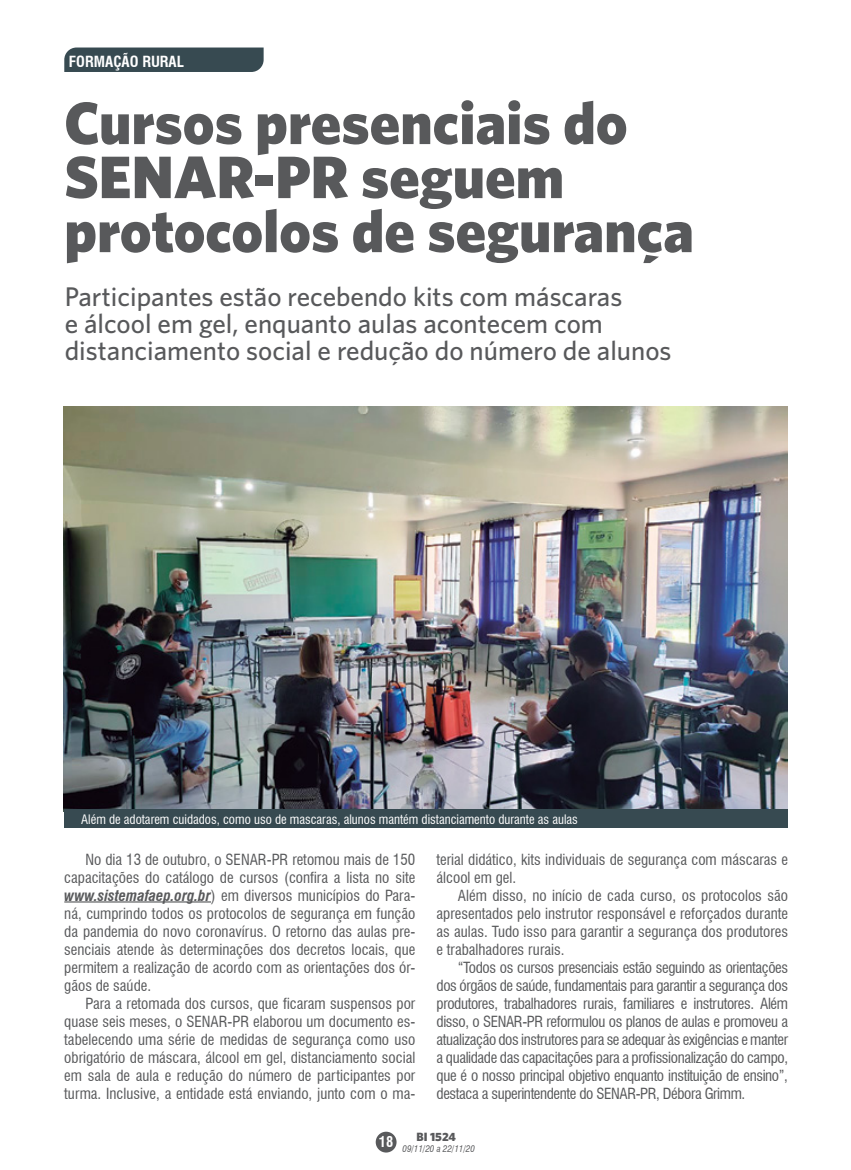
<style>
.page{position:relative;width:851px;height:1170px;background:#fff}
.page>*{position:absolute;margin:0;border:0;box-sizing:border-box;transform-origin:0 0}
.t1{font:900 60px/54px "Whitney HTF";color:#58595b}
.t2{font:500 27px/27px "Whitney HTF";color:#58595b}
.t3{font:condensed 15px/18px "Swiss 721 BT";color:#58595b;text-align:justify}
.t4{font:700 condensed 15px "Swiss 721 BT";color:#fff}
.t5{font:700 condensed 14.4px "Swiss 721 BT";color:#fff}
.t6{font:condensed 12.75px "Swiss 721 BT";color:#fff}
.t7{font:900 12px "Whitney HTF";color:#58595b}
.t8{font:italic condensed 9px "Swiss 721 BT";color:#58595b}
.s1{font-weight:700;font-style:italic}
</style>
<div class="page">
<div style="left:375px;top:1131px;width:21px;height:21px;background:#58595b;border-radius:50%"></div>
<div style="left:64px;top:47px;width:199px;height:25px;background:#374a51"></div>
<hr style="left:64px;top:901px;width:147px;height:1px;background:#58595b">
<img style="left:64px;top:406px;width:723px;height:403px">
<div style="left:64px;top:809px;width:723px;height:18px;background:#374a51"></div>
<p class="t4" style="left:69px;top:52px;width:117px">FORMAÇÃO RURAL</p>
<h1 class="t1" style="left:64px;top:94px;width:631px">Cursos presenciais do<br>SENAR-PR seguem protocolos de segurança</h1>
<h2 class="t2" style="left:65px;top:282px;width:608px">Participantes estão recebendo kits com máscaras<br>e álcool em gel, enquanto aulas acontecem com distanciamento social e redução do número de alunos</h2>
<p class="t6" style="left:81px;top:811px;width:498px">Além de adotarem cuidados, como uso de mascaras, alunos mantém distanciamento durante as aulas</p>
<p class="t3" style="left:64px;top:850px;width:352px;text-indent:21px">No dia 13 de outubro, o SENAR-PR retomou mais de 150 capacitações do catálogo de cursos (confira a lista no site <span class="s1">www.sistemafaep.org.br</span>) em diversos municípios do Para&shy;ná, cumprindo todos os protocolos de segurança em função da pandemia do novo coronavírus. O retorno das aulas pre&shy;senciais atende às determinações dos decretos locais, que permitem a realização de acordo com as orientações dos ór&shy;gãos de saúde.</p>
<p class="t3" style="left:64px;top:994px;width:352px;text-indent:21px">Para a retomada dos cursos, que ficaram suspensos por quase seis meses, o SENAR-PR elaborou um documento es&shy;tabelecendo uma série de medidas de segurança como uso obrigatório de máscara, álcool em gel, distanciamento social em sala de aula e redução do número de participantes por turma. Inclusive, a entidade está enviando, junto com o ma-</p>
<p class="t3" style="left:436px;top:850px;width:353px">terial didático, kits individuais de segurança com máscaras e álcool em gel.</p>
<p class="t3" style="left:436px;top:886px;width:353px;text-indent:21px">Além disso, no início de cada curso, os protocolos são apresentados pelo instrutor responsável e reforçados durante as aulas. Tudo isso para garantir a segurança dos produtores e trabalhadores rurais.</p>
<p class="t3" style="left:436px;top:958px;width:353px;text-indent:21px">“Todos os cursos presenciais estão seguindo as orientações dos órgãos de saúde, fundamentais para garantir a segurança dos produtores, trabalhadores rurais, familiares e instrutores. Além disso, o SENAR-PR reformulou os planos de aulas e promoveu a atualização dos instrutores para se adequar às exigências e manter a qualidade das capacitações para a profissionalização do campo, que é o nosso principal objetivo enquanto instituição de ensino”, destaca a superintendente do SENAR-PR, Débora Grimm.</p>
<p class="t5" style="left:379px;top:1133px;width:16px">18</p>
<p class="t7" style="left:416px;top:1128px;width:41px">BI 1524</p>
<p class="t8" style="left:402px;top:1143px;width:74px">09/11/20 a 22/11/20</p>
</div>
